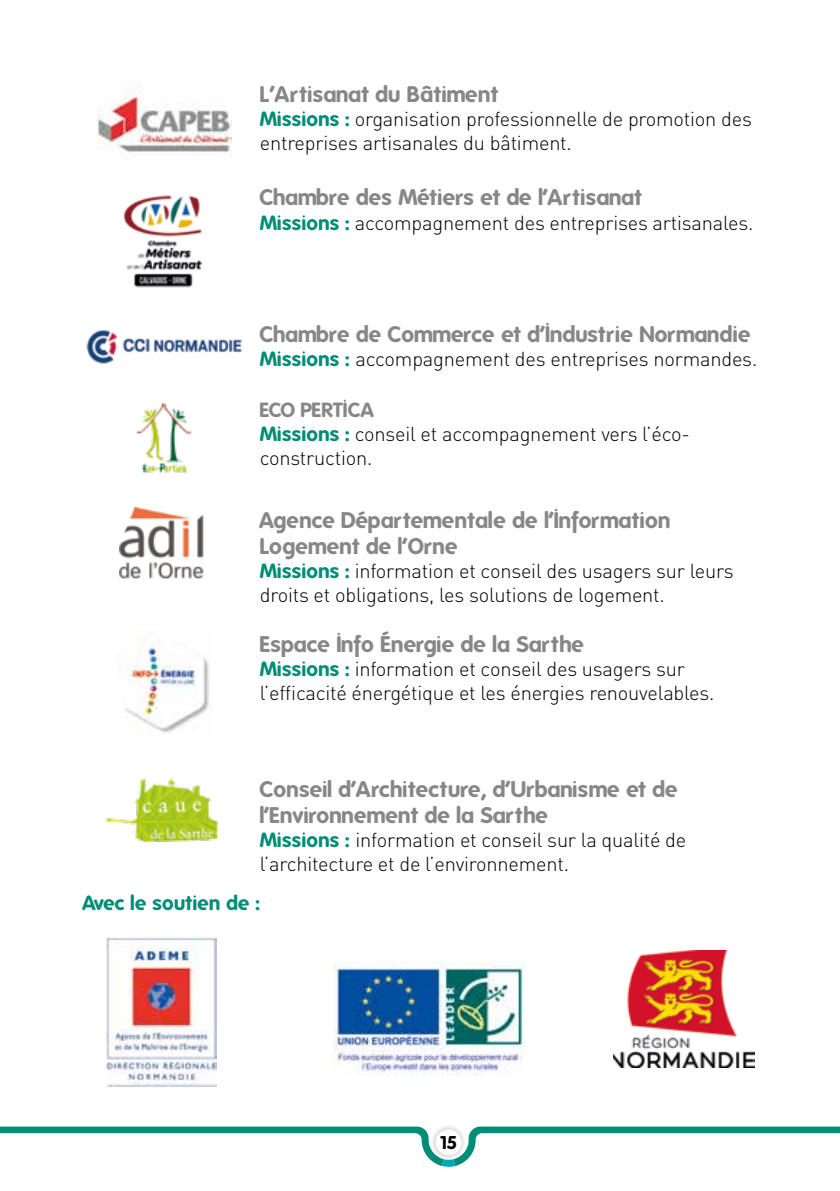
<style>
.page{position:relative;width:840px;height:1191px;background:#fff}
.page>*{position:absolute;margin:0;border:0;box-sizing:border-box;transform-origin:0 0}
.t1{font:700 22px/26.4px "Folks";color:#878787}
.t2{font:20px/24px "DIN Light Alternate";letter-spacing:-.01em;color:#000}
.t3{font:700 20px "Folks";color:#008d78}
.t4{font:700 20px "Folks";letter-spacing:-.01em;color:#878787}
.t5{font:700 18px "Folks";color:#000}
.s1{font-family:"Folks";font-weight:700;color:#008d78}
</style>
<div class="page">
<svg style="left:0;top:1126px;width:839px;height:40px"></svg>
<div style="left:429px;top:1123px;width:38px;height:38px;background:#000;opacity:.29"></div>
<div style="left:435px;top:1129px;width:26px;height:26px;background:#fff;border-radius:50%"></div>
<img style="left:106px;top:937px;width:110px;height:149px">
<img style="left:333px;top:961px;width:192px;height:114px">
<img style="left:613px;top:950px;width:141px;height:117px">
<img style="left:97px;top:90px;width:134px;height:63px">
<img style="left:123px;top:195px;width:80px;height:93px">
<img style="left:86px;top:330px;width:157px;height:34px">
<img style="left:136px;top:402px;width:56px;height:72px">
<img style="left:120px;top:507px;width:84px;height:72px">
<img style="left:125px;top:631px;width:84px;height:102px">
<img style="left:106px;top:776px;width:113px;height:67px">
<p class="t1" style="left:260px;top:82px;width:240px">L’Artisanat du Bâtiment</p>
<p class="t2" style="left:260px;top:107px;width:493px"><span class="s1">Missions :</span> organisation professionnelle de promotion des entreprises artisanales du bâtiment.</p>
<p class="t1" style="left:260px;top:185px;width:383px">Chambre des Métiers et de l’Artisanat</p>
<p class="t2" style="left:260px;top:210px;width:495px"><span class="s1">Missions :</span> accompagnement des entreprises artisanales.</p>
<p class="t1" style="left:260px;top:321px;width:492px">Chambre de Commerce et d’Industrie Normandie</p>
<p class="t2" style="left:260px;top:346px;width:498px"><span class="s1">Missions :</span> accompagnement des entreprises normandes.</p>
<p class="t4" style="left:260px;top:398px;width:116px">ECO PERTICA</p>
<p class="t2" style="left:260px;top:421px;width:431px"><span class="s1">Missions :</span> conseil et accompagnement vers l’éco&shy;construction.</p>
<p class="t1" style="left:260px;top:507px;width:412px">Agence Départementale de l’Information<br>Logement de l’Orne</p>
<p class="t2" style="left:260px;top:559px;width:475px"><span class="s1">Missions :</span> information et conseil des usagers sur leurs droits et obligations, les solutions de logement.</p>
<p class="t1" style="left:260px;top:631px;width:326px">Espace Info Énergie de la Sarthe</p>
<p class="t2" style="left:260px;top:656px;width:456px"><span class="s1">Missions :</span> information et conseil des usagers sur l’efficacité énergétique et les énergies renouvelables.</p>
<p class="t1" style="left:260px;top:775px;width:419px">Conseil d’Architecture, d’Urbanisme et de l’Environnement de la Sarthe</p>
<p class="t2" style="left:260px;top:827px;width:428px"><span class="s1">Missions :</span> information et conseil sur la qualité de l’architecture et de l’environnement.</p>
<p class="t3" style="left:83px;top:891px;width:178px">Avec le soutien de :</p>
<p class="t5" style="left:439px;top:1131px;width:19px">15</p>
</div>
